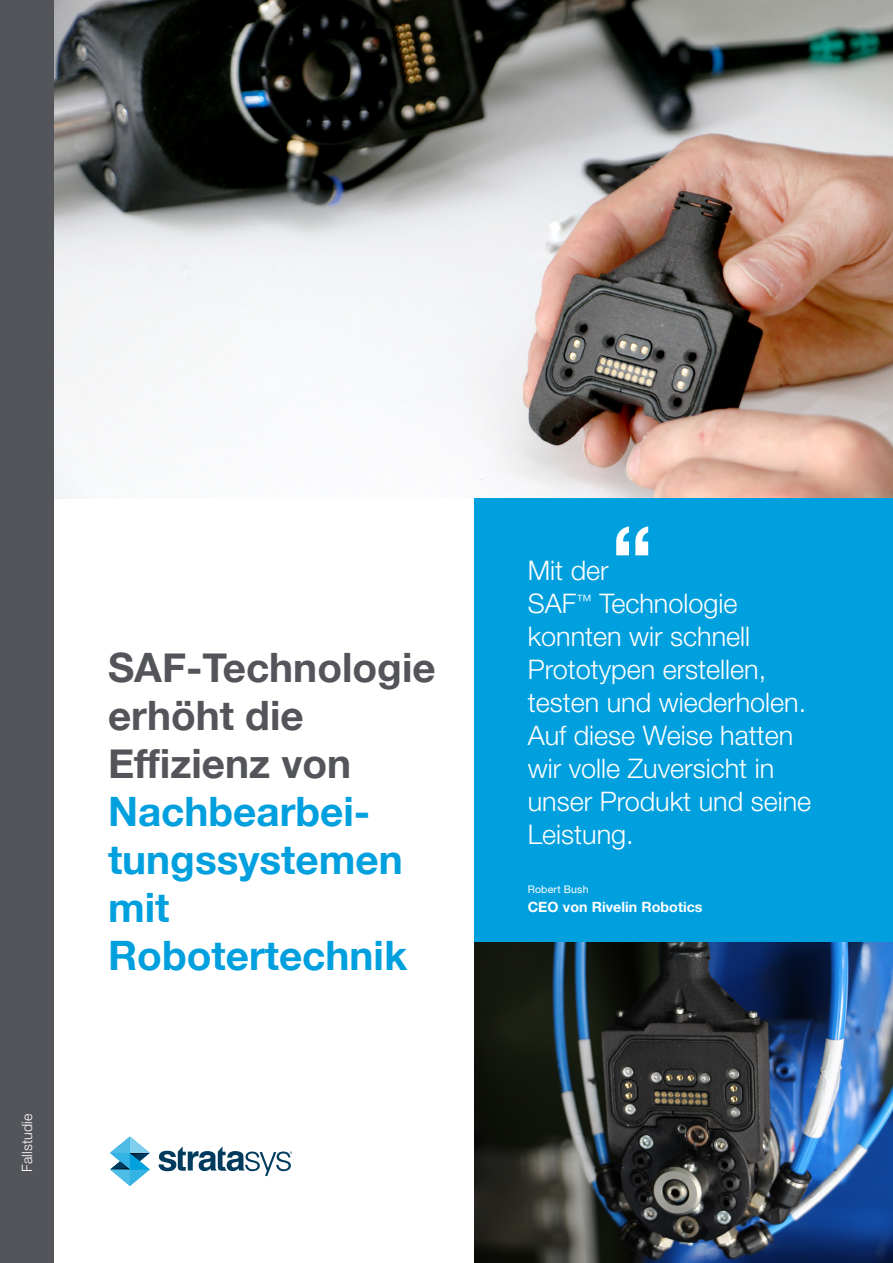
<style>
.page{position:relative;width:893px;height:1263px;background:#fff}
.page>*{position:absolute;margin:0;border:0;box-sizing:border-box;transform-origin:0 0}
.t1{font:700 40.5px/48px "Helvetica Neue";color:#00a0df}
.t2{font:700 40.5px/48px "Helvetica Neue";color:#54555a}
.t3{font:300 27px/33px "Helvetica Neue LT Std";color:#fff}
.t4{font:700 14.25px "Helvetica Neue LT Std";color:#fff}
.t5{font:300 14.25px "Helvetica Neue LT Std";letter-spacing:.005em;color:#fff}
.t6{font:10.5px "Helvetica Neue LT Std";letter-spacing:.02em;color:#fff}
</style>
<div class="page">
<svg style="left:110px;top:1136px;width:40px;height:50px"></svg>
<svg style="left:159px;top:1146px;width:133px;height:30px"></svg>
<div style="left:0;top:0;width:54px;height:1263px;background:#54555a"></div>
<img style="left:54px;top:0;width:839px;height:499px">
<div style="left:475px;top:499px;width:418px;height:443px;background:#00a0df"></div>
<svg style="left:616px;top:526px;width:32px;height:29px"></svg>
<img style="left:474px;top:942px;width:419px;height:321px">
<p class="t5" style="left:18px;top:1171px;width:59px;rotate:-90deg">Fallstudie</p>
<h1 class="t2" style="left:108px;top:644px;width:329px">SAF-Technologie erhöht die<br>Effizienz von</h1>
<h1 class="t1" style="left:108px;top:788px;width:301px">Nachbearbei&shy;tungssystemen mit<br>Robotertechnik</h1>
<p class="t3" style="left:528px;top:554px;width:285px">Mit der<br>SAF<sup>™</sup> Technologie konnten wir schnell<br>Prototypen erstellen, testen und wiederholen.<br>Auf diese Weise hatten wir volle Zuversicht in unser Produkt und seine<br>Leistung.</p>
<p class="t6" style="left:528px;top:882px;width:62px">Robert Bush</p>
<p class="t4" style="left:528px;top:898px;width:176px">CEO von Rivelin Robotics</p>
</div>
